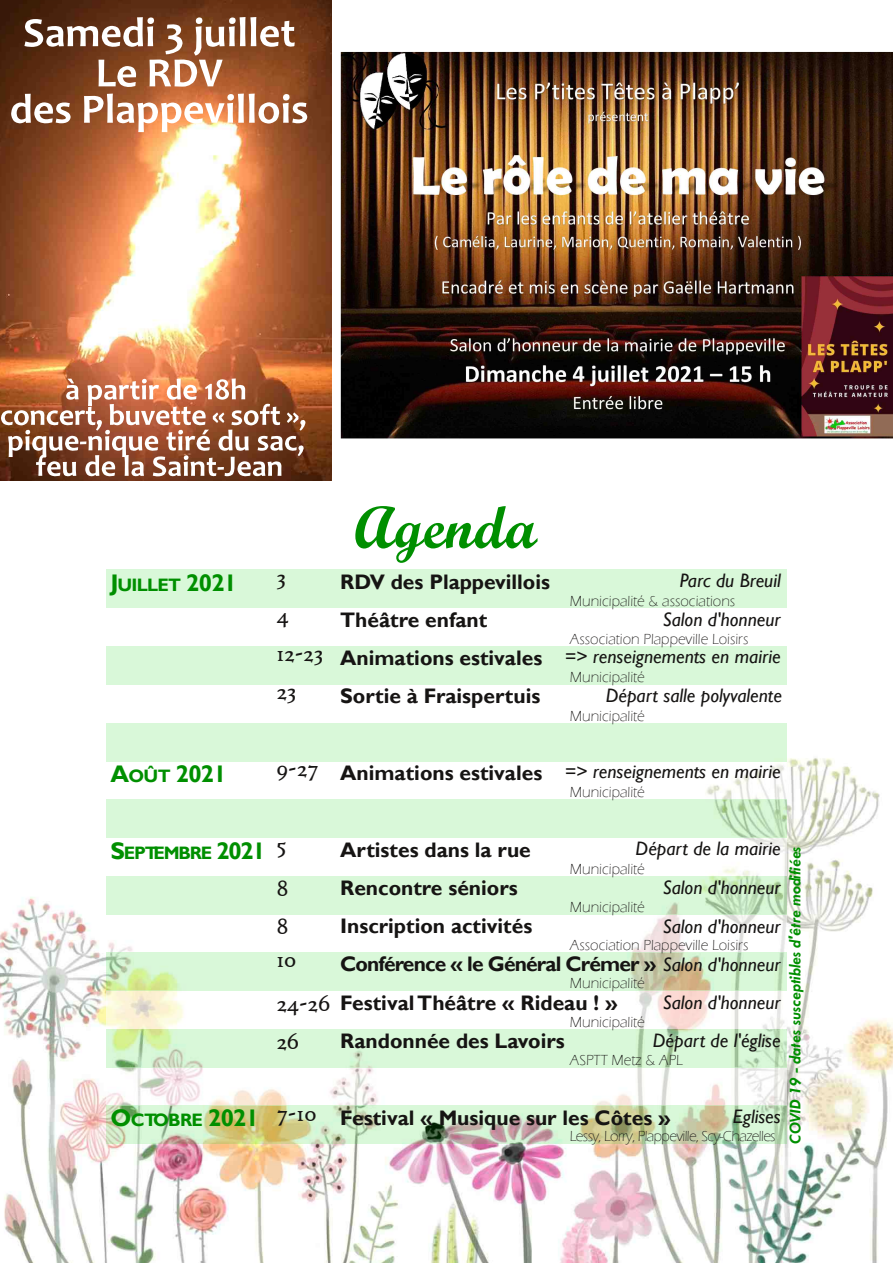
<style>
.page{position:relative;width:893px;height:1263px;background:#fff}
.page>*{position:absolute;margin:0;border:0;box-sizing:border-box;transform-origin:0 0}
.t1{font:60px "Script MT Bold";color:#008f00}
.t2{font:25.5px "High Tower Text";color:#161413}
.t3{font:700 24px "Gill Sans";color:#008f00}
.t4{font:700 21px "Gill Sans";color:#161413}
.t5{font:700 21px "Gill Sans";letter-spacing:-.04em;color:#161413}
.t6{font:italic 19.5px "Gill Sans";color:#161413}
.t7{font:700 18px "Gill Sans";letter-spacing:-.04em;color:#008f00}
.t8{font:700 18px "Gill Sans";letter-spacing:-.065em;color:#008f00}
.t9{font:italic 700 16.5px "Tw Cen";color:#008f00}
.t10{font:300 15px "Eras ITC";color:#161413}
.t11{font:300 15px "Eras ITC";letter-spacing:-.04em;color:#161413}
.s1{font-size:24px}
.s2{font-family:"High Tower Text";font-style:normal;font-size:25.5px}
.s3{font-weight:700;font-style:normal;font-size:21px}
.s4{font-size:18px}
.s5{font-weight:400;font-style:italic;font-size:19.5px}
.s6{font-family:"High Tower Text";font-weight:400;font-size:25.5px}
</style>
<div class="page">
<img style="left:0;top:758px;width:893px;height:505px">
<div style="left:106px;top:570px;width:681px;height:38px;background:#d9f8d9"></div>
<div style="left:106px;top:646px;width:681px;height:39px;background:#d9f8d9"></div>
<div style="left:106px;top:761px;width:681px;height:38px;background:#fff"></div>
<div style="left:106px;top:723px;width:681px;height:38px;background:#d9f8d9"></div>
<div style="left:106px;top:838px;width:681px;height:38px;background:#fff"></div>
<div style="left:106px;top:799px;width:681px;height:39px;background:#d9f8d9"></div>
<div style="left:106px;top:914px;width:681px;height:38px;background:#fff"></div>
<div style="left:106px;top:876px;width:681px;height:38px;background:#00d400;opacity:.15"></div>
<div style="left:106px;top:991px;width:681px;height:38px;background:#fff;opacity:.5"></div>
<div style="left:106px;top:952px;width:681px;height:39px;background:#00d400;opacity:.15"></div>
<div style="left:106px;top:1067px;width:681px;height:39px;background:#fff;opacity:.5"></div>
<div style="left:106px;top:1029px;width:681px;height:38px;background:#00d400;opacity:.15"></div>
<div style="left:106px;top:1106px;width:681px;height:38px;background:#00d400;opacity:.15"></div>
<img style="left:340px;top:51px;width:553px;height:388px">
<img style="left:0;top:0;width:332px;height:480px">
<svg style="left:24px;top:17px;width:271px;height:70px"></svg>
<svg style="left:11px;top:94px;width:60px;height:29px"></svg>
<svg style="left:84px;top:94px;width:223px;height:38px"></svg>
<img style="left:1px;top:378px;width:304px;height:98px">
<h1 class="t1" style="left:354px;top:491px;width:184px">Agenda</h1>
<p class="t7" style="left:111px;top:574px;width:128px"><span class="s1">J</span>UILLET <span class="s1">2021</span></p>
<h2 class="t2" style="left:276px;top:566px;width:11px">3</h2>
<p class="t4" style="left:340px;top:569px;width:211px">RDV des Plappevillois</p>
<p class="t6" style="left:680px;top:569px;width:102px">Parc du Breuil</p>
<p class="t10" style="left:570px;top:592px;width:167px">Municipalité &amp; associations</p>
<h2 class="t2" style="left:276px;top:604px;width:14px">4</h2>
<p class="t4" style="left:340px;top:607px;width:149px">Théâtre enfant</p>
<p class="t6" style="left:663px;top:608px;width:119px">Salon d'honneur</p>
<p class="t10" style="left:570px;top:630px;width:180px">Association Plappeville Loisirs</p>
<p class="t6" style="left:276px;top:645px;width:506px"><span class="s2">12‐23</span> <span class="s3">Animations estivales</span> =&gt; renseignements en mairie</p>
<p class="t10" style="left:570px;top:669px;width:77px">Municipalité</p>
<h2 class="t2" style="left:276px;top:680px;width:21px">23</h2>
<p class="t4" style="left:340px;top:684px;width:202px">Sortie à Fraispertuis</p>
<p class="t6" style="left:606px;top:684px;width:178px">Départ salle polyvalente</p>
<p class="t10" style="left:570px;top:707px;width:77px">Municipalité</p>
<p class="t3" style="left:111px;top:760px;width:118px">A<span class="s4">OÛT</span> 2021</p>
<p class="t6" style="left:276px;top:760px;width:506px"><span class="s2">9‐27</span> <span class="s3">Animations estivales</span> =&gt; renseignements en mairie</p>
<p class="t10" style="left:570px;top:784px;width:77px">Municipalité</p>
<p class="t8" style="left:111px;top:842px;width:157px"><span class="s1">S</span>EPTEMBRE <span class="s1">2021</span></p>
<p class="t7" style="left:111px;top:1110px;width:150px"><span class="s1">O</span>CTOBRE <span class="s1">2021</span></p>
<h2 class="t2" style="left:276px;top:834px;width:11px">5</h2>
<p class="t4" style="left:340px;top:837px;width:192px">Artistes dans la rue</p>
<p class="t6" style="left:636px;top:837px;width:147px">Départ de la mairie</p>
<p class="t9" style="left:786px;top:1144px;width:299px;rotate:-90deg">COVID 19 - dates susceptibles d'être modifiées</p>
<p class="t10" style="left:570px;top:860px;width:77px">Municipalité</p>
<h2 class="t2" style="left:276px;top:877px;width:14px">8</h2>
<p class="t4" style="left:340px;top:875px;width:179px">Rencontre séniors</p>
<p class="t6" style="left:663px;top:876px;width:119px">Salon d'honneur</p>
<p class="t10" style="left:570px;top:899px;width:77px">Municipalité</p>
<h2 class="t2" style="left:276px;top:915px;width:14px">8</h2>
<p class="t4" style="left:340px;top:913px;width:194px">Inscription activités</p>
<p class="t6" style="left:663px;top:914px;width:119px">Salon d'honneur</p>
<p class="t10" style="left:570px;top:936px;width:180px">Association Plappeville Loisirs</p>
<h2 class="t2" style="left:276px;top:948px;width:21px">10</h2>
<p class="t5" style="left:340px;top:952px;width:442px">Conférence « le Général Crémer » <span class="s5">Salon d'honneur</span></p>
<p class="t10" style="left:570px;top:975px;width:77px">Municipalité</p>
<p class="t4" style="left:276px;top:990px;width:343px"><span class="s6">24‐26</span> FestivalThéâtre « Rideau ! »</p>
<p class="t6" style="left:663px;top:991px;width:119px">Salon d'honneur</p>
<p class="t10" style="left:570px;top:1013px;width:77px">Municipalité</p>
<h2 class="t2" style="left:276px;top:1030px;width:24px">26</h2>
<p class="t4" style="left:340px;top:1028px;width:226px">Randonnée des Lavoirs</p>
<p class="t6" style="left:653px;top:1029px;width:129px">Départ de l'église</p>
<p class="t10" style="left:570px;top:1051px;width:115px">ASPTT Metz &amp; APL</p>
<p class="t4" style="left:276px;top:1105px;width:396px"><sup>7‐10</sup> Festival « Musique sur les Côtes »</p>
<p class="t6" style="left:733px;top:1105px;width:49px">Eglises</p>
<p class="t11" style="left:570px;top:1128px;width:207px">Lessy, Lorry, Plappeville, Scy-Chazelles</p>
</div>
